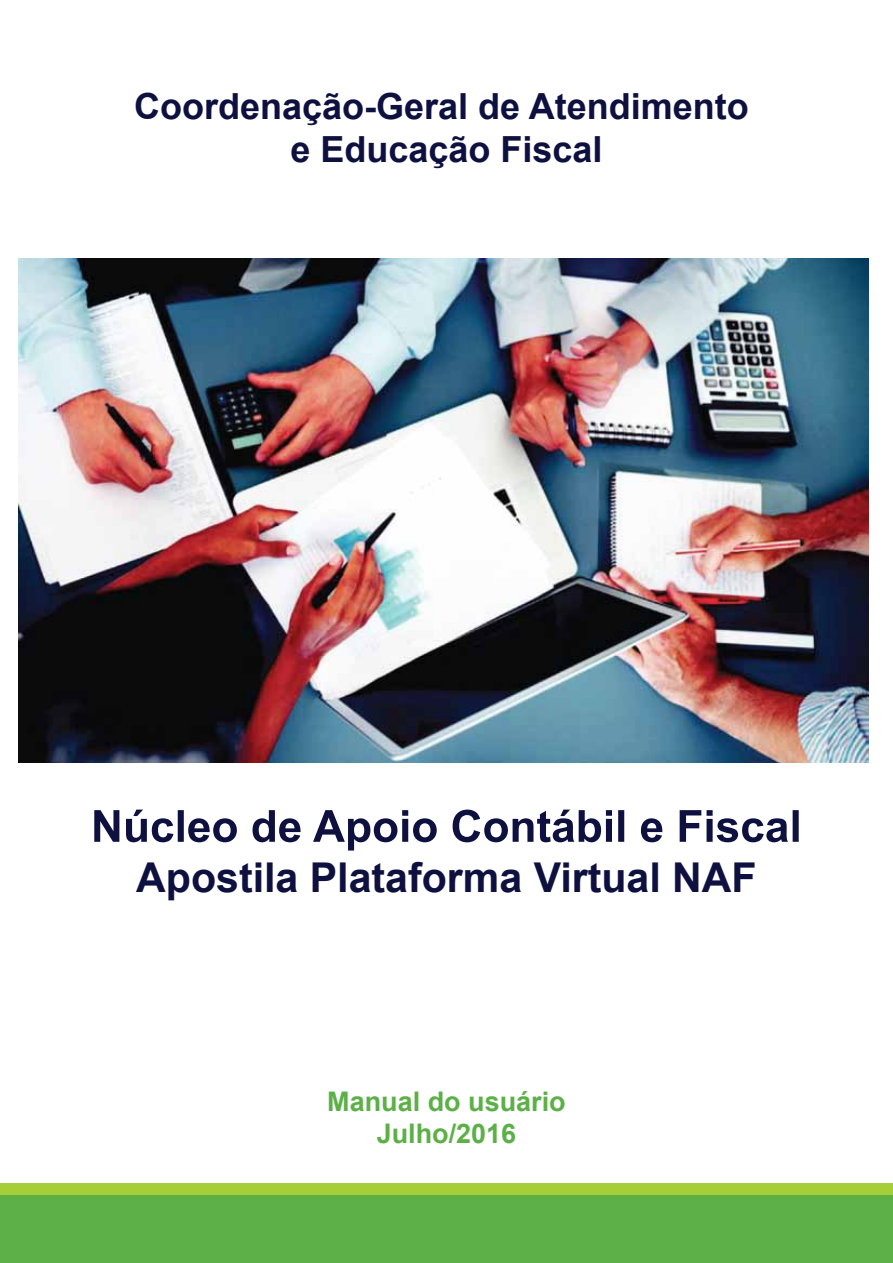
<style>
.page{position:relative;width:893px;height:1263px;background:#fff}
.page>*{position:absolute;margin:0;border:0;box-sizing:border-box;transform-origin:0 0}
.t1{font:700 41.1px "Arial";color:#0e113f}
.t2{font:700 36px/43.2px "Arial";color:#0e113f;text-align:center}
.t3{font:700 27px/32.4px "Arial";color:#5cb047;text-align:center}
</style>
<div class="page">
<div style="left:0;top:1184px;width:893px;height:67px;background:#a6ce39"></div>
<div style="left:0;top:1196px;width:893px;height:67px;background:#5cb047"></div>
<img style="left:18px;top:258px;width:851px;height:504px">
<svg style="left:94px;top:809px;width:705px;height:41px"></svg>
<p class="t2" style="left:134px;top:86px;width:616px">Coordenação-Geral de Atendimento e Educação Fiscal</p>
<p class="t1" style="left:136px;top:851px;width:622px">Apostila Plataforma Virtual NAF</p>
<p class="t3" style="left:327px;top:1086px;width:240px">Manual do usuário<br>Julho/2016</p>
</div>
